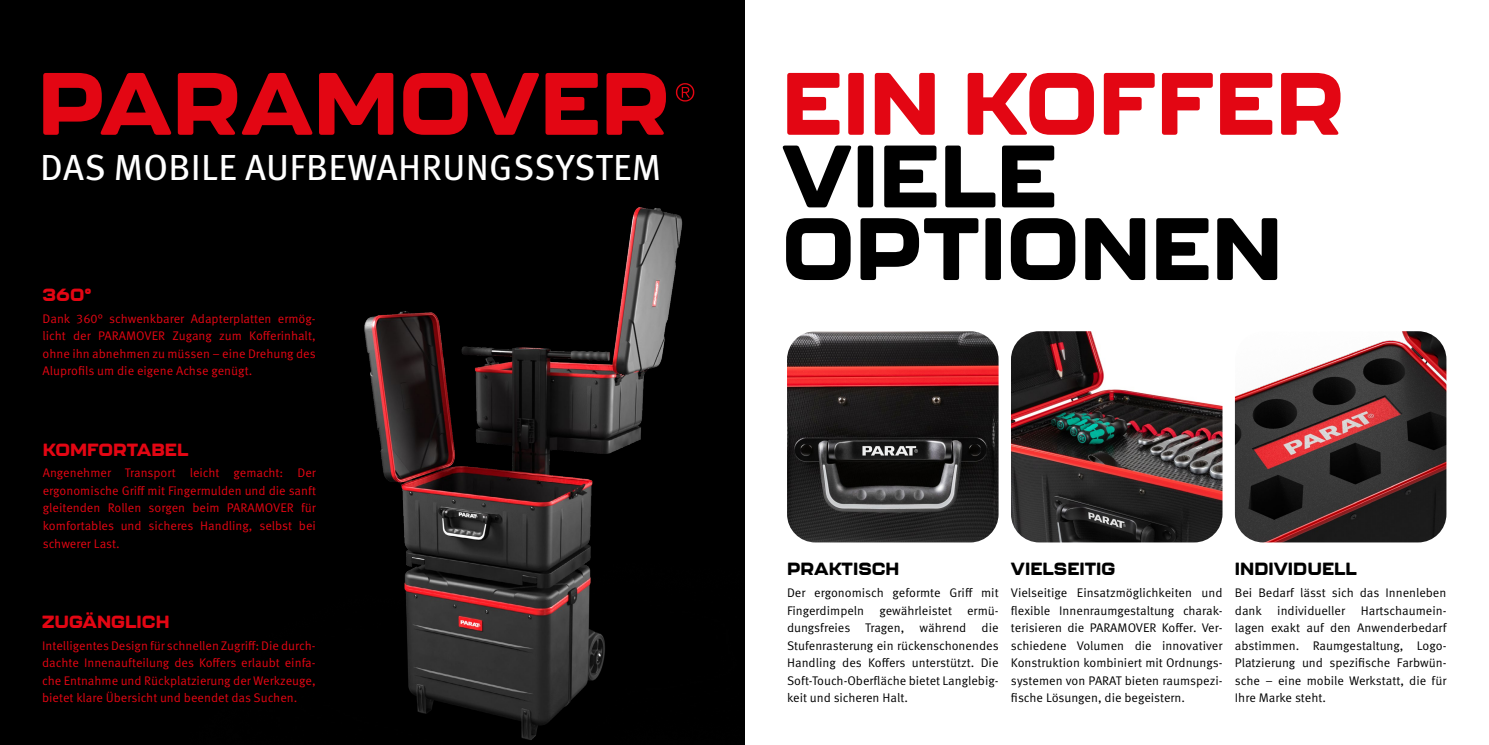
<style>
.page{position:relative;width:1489px;height:745px;background:#fff}
.page>*{position:absolute;margin:0;border:0;box-sizing:border-box;transform-origin:0 0}
.t1{font:800 87.5px "Kallisto";color:#e30613}
.t2{font:800 87.5px/72.5px "Kallisto";color:#000}
.t3{font:36.25px "Meta Pro";letter-spacing:.01em;color:#fff}
.t4{font:800 17.5px "Kallisto";color:#000}
.t5{font:800 17.5px "Kallisto";color:#e30613}
.t6{font:12.5px/17.5px "Meta Pro";color:#000;text-align:justify}
.t7{font:12.5px/17.5px "Meta Pro";color:#e30613;text-align:justify}
</style>
<div class="page">
<div style="left:0;top:0;width:744px;height:744px;background:#000"></div>
<img style="left:364px;top:207px;width:319px;height:533px">
<img style="left:787px;top:331px;width:211px;height:211px">
<img style="left:1011px;top:331px;width:211px;height:211px">
<img style="left:1234px;top:331px;width:212px;height:211px">
<svg style="left:676px;top:83px;width:18px;height:18px"></svg>
<h1 class="t1" style="left:38px;top:49px;width:633px">PARAMOVER</h1>
<h1 class="t1" style="left:781px;top:49px;width:564px">EIN KOFFER</h1>
<h1 class="t2" style="left:781px;top:137px;width:502px">VIELE<br>OPTIONEN</h1>
<h2 class="t3" style="left:40px;top:139px;width:622px">DAS MOBILE AUFBEWAHRUNGSSYSTEM</h2>
<h3 class="t5" style="left:43px;top:283px;width:50px">360°</h3>
<p class="t7" style="left:42px;top:309px;width:275px">Dank 360° schwenkbarer Adapterplatten ermög&shy;licht der PARAMOVER Zugang zum Kofferinhalt, ohne ihn abnehmen zu müssen – eine Drehung des Aluprofils um die eigene Achse genügt.</p>
<h3 class="t5" style="left:43px;top:438px;width:147px">KOMFORTABEL</h3>
<p class="t7" style="left:43px;top:464px;width:275px">Angenehmer Transport leicht gemacht: Der ergonomische Griff mit Fingermulden und die sanft gleitenden Rollen sorgen beim PARAMOVER für komfortables und sicheres Handling, selbst bei schwerer Last.</p>
<h3 class="t5" style="left:42px;top:610px;width:129px">ZUGÄNGLICH</h3>
<p class="t7" style="left:42px;top:636px;width:275px">Intelligentes Design für schnellen Zugriff: Die durch&shy;dachte Innenaufteilung des Koffers erlaubt einfa&shy;che Entnahme und Rückplatzierung der Werkzeuge, bietet klare Übersicht und beendet das Suchen.</p>
<h3 class="t4" style="left:787px;top:558px;width:114px">PRAKTISCH</h3>
<h3 class="t4" style="left:1010px;top:558px;width:106px">VIELSEITIG</h3>
<h3 class="t4" style="left:1234px;top:558px;width:123px">INDIVIDUELL</h3>
<p class="t6" style="left:787px;top:584px;width:213px">Der ergonomisch geformte Griff mit Fingerdimpeln gewährleistet ermü&shy;dungsfreies Tragen, während die Stufenrasterung ein rückenschonendes Handling des Koffers unterstützt. Die Soft-Touch-Oberfläche bietet Langlebig&shy;keit und sicheren Halt.</p>
<p class="t6" style="left:1010px;top:584px;width:213px">Vielseitige Einsatzmöglichkeiten und flexible Innenraumgestaltung charak&shy;terisieren die PARAMOVER Koffer. Ver&shy;schiedene Volumen die innovativer Konstruktion kombiniert mit Ordnungs&shy;systemen von PARAT bieten raumspezi&shy;fische Lösungen, die begeistern.</p>
<p class="t6" style="left:1234px;top:584px;width:213px">Bei Bedarf lässt sich das Innenleben dank individueller</p>
<p class="t6" style="left:1234px;top:601px;width:213px;text-indent:126px">Hartschaumein&shy;lagen exakt auf den Anwenderbedarf abstimmen. Raumgestaltung, Logo-Platzierung und spezifische Farbwün&shy;sche – eine mobile Werkstatt, die für Ihre Marke steht.</p>
</div>
